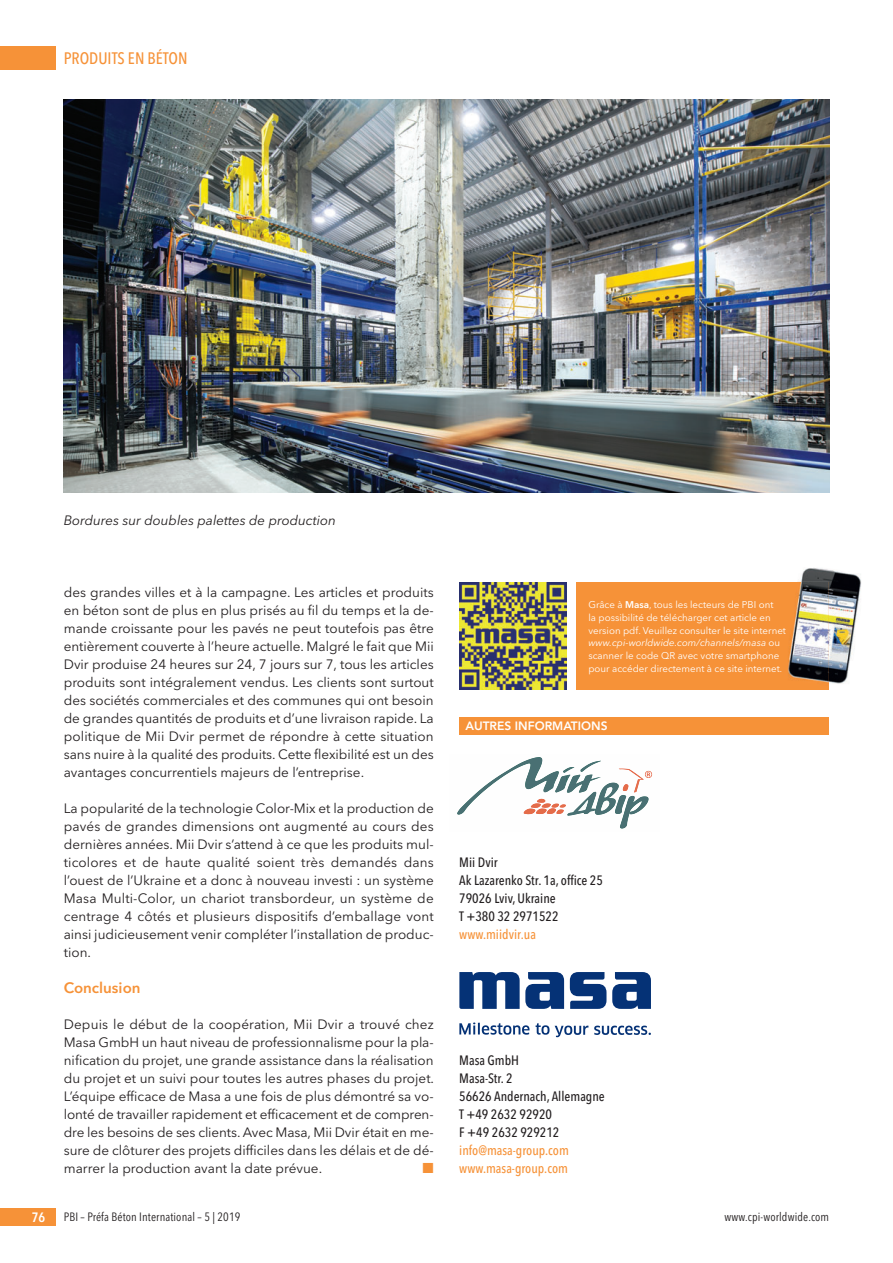
<style>
.page{position:relative;width:893px;height:1263px;background:#fff}
.page>*{position:absolute;margin:0;border:0;box-sizing:border-box;transform-origin:0 0}
.t1{font:500 16.5px "Avenir Next Condensed";color:#f69238}
.t2{font:600 15px "Avenir Next";color:#f69238}
.t3{font:13.5px/18px "Avenir Next";color:#231f20;text-align:justify}
.t4{font:500 13.5px/18px "Avenir Next Condensed";color:#231f20}
.t5{font:500 13.5px/18px "Avenir Next Condensed";color:#f69238}
.t6{font:italic 13.5px "Avenir Next";color:#231f20}
.t7{font:600 13.5px "Avenir Next Condensed";color:#fff}
.t8{font:13.5px "European Pi Three";color:#f69238}
.t9{font:12px "Avenir Next Condensed";letter-spacing:.01em;color:#231f20}
.t10{font:800 12px "Avenir";color:#fff}
.t11{font:9.75px/12.8px "Avenir Next";color:#fff}
.s1{font-weight:600}
.s2{font-style:italic}
.s3{font-family:"Futura T"}
</style>
<div class="page">
<hr style="left:892px;top:0;width:1px;height:1263px;background:#ffe601">
<svg style="left:892px;top:485px;width:1px;height:16px"></svg>
<img style="left:892px;top:501px;width:1px;height:227px">
<svg style="left:892px;top:922px;width:1px;height:128px"></svg>
<div style="left:0;top:47px;width:55px;height:23px;background:#f69238"></div>
<div style="left:0;top:1208px;width:55px;height:18px;background:#f69238"></div>
<div style="left:459px;top:718px;width:370px;height:17px;background:#f69238"></div>
<svg style="left:457px;top:757px;width:196px;height:72px"></svg>
<svg style="left:459px;top:1022px;width:70px;height:13px"></svg>
<svg style="left:536px;top:1023px;width:13px;height:12px"></svg>
<svg style="left:555px;top:1025px;width:33px;height:12px"></svg>
<svg style="left:594px;top:1025px;width:57px;height:10px"></svg>
<svg style="left:570px;top:972px;width:36px;height:37px"></svg>
<svg style="left:612px;top:972px;width:39px;height:37px"></svg>
<svg style="left:459px;top:972px;width:105px;height:37px"></svg>
<img style="left:64px;top:100px;width:765px;height:392px">
<div style="left:577px;top:582px;width:252px;height:107px;background:#f69238"></div>
<img style="left:459px;top:582px;width:107px;height:107px">
<img style="left:797px;top:568px;width:64px;height:116px">
<img style="left:788px;top:582px;width:41px;height:102px">
<p class="t1" style="left:64px;top:51px;width:125px">PRODUITS EN BÉTON</p>
<p class="t6" style="left:64px;top:514px;width:274px">Bordures sur doubles palettes de production</p>
<p class="t3" style="left:64px;top:584px;width:371px">des grandes villes et à la campagne. Les articles et produits en béton sont de plus en plus prisés au fil du temps et la de&shy;mande croissante pour les pavés ne peut toutefois pas être entièrement couverte à l’heure actuelle. Malgré le fait que Mii Dvir produise 24 heures sur 24, 7 jours sur 7, tous les articles produits sont intégralement vendus. Les clients sont surtout des sociétés commerciales et des communes qui ont besoin de grandes quantités de produits et d’une livraison rapide. La politique de Mii Dvir permet de répondre à cette situation sans nuire à la qualité des produits. Cette flexibilité est un des avantages concurrentiels majeurs de l’entreprise.</p>
<p class="t3" style="left:64px;top:800px;width:371px">La popularité de la technologie Color-Mix et la production de pavés de grandes dimensions ont augmenté au cours des dernières années. Mii Dvir s’attend à ce que les produits mul&shy;ticolores et de haute qualité soient très demandés dans l’ouest de l’Ukraine et a donc à nouveau investi : un système Masa Multi-Color, un chariot transbordeur, un système de centrage 4 côtés et plusieurs dispositifs d’emballage vont ainsi judicieusement venir compléter l’installation de produc&shy;tion.</p>
<p class="t2" style="left:64px;top:981px;width:78px">Conclusion</p>
<p class="t3" style="left:64px;top:1016px;width:372px">Depuis le début de la coopération, Mii Dvir a trouvé chez Masa GmbH un haut niveau de professionnalisme pour la pla&shy;nification du projet, une grande assistance dans la réalisation du projet et un suivi pour toutes les autres phases du projet.<br>L’équipe efficace de Masa a une fois de plus démontré sa vo&shy;lonté de travailler rapidement et efficacement et de compren&shy;dre les besoins de ses clients. Avec Masa, Mii Dvir était en me&shy;sure de clôturer des projets difficiles dans les délais et de dé&shy;marrer la production avant la date prévue.</p>
<p class="t8" style="left:422px;top:1160px;width:13px">-</p>
<p class="t11" style="left:588px;top:599px;width:199px">Grâce à <span class="s1">Masa</span>, tous les lecteurs de PBI ont<br>la possibilité de télécharger cet article en version pdf. Veuillez consulter le site internet <span class="s2">www.cpi-worldwide.com/channels/masa</span> ou scanner le code QR avec votre smartphone pour accéder directement à ce site internet<span class="s3">.</span></p>
<p class="t10" style="left:465px;top:719px;width:144px">AUTRES INFORMATIONS</p>
<p class="t4" style="left:459px;top:854px;width:145px">Mii Dvir<br>Ak Lazarenko Str. 1a, office 25<br>79026 Lviv, Ukraine<br>T +380 32 2971522</p>
<p class="t5" style="left:459px;top:926px;width:78px">www.miidvir.ua</p>
<p class="t4" style="left:459px;top:1052px;width:147px">Masa GmbH<br>Masa-Str. 2<br>56626 Andernach, Allemagne<br>T +49 2632 92920<br>F +49 2632 929212</p>
<p class="t5" style="left:459px;top:1142px;width:111px">info@masa-group.com www.masa-group.com</p>
<p class="t7" style="left:32px;top:1209px;width:15px">76</p>
<p class="t9" style="left:64px;top:1209px;width:178px">PBI – Préfa Béton International – 5 | 2019</p>
<p class="t9" style="left:725px;top:1209px;width:106px">www.cpi-worldwide.com</p>
</div>
